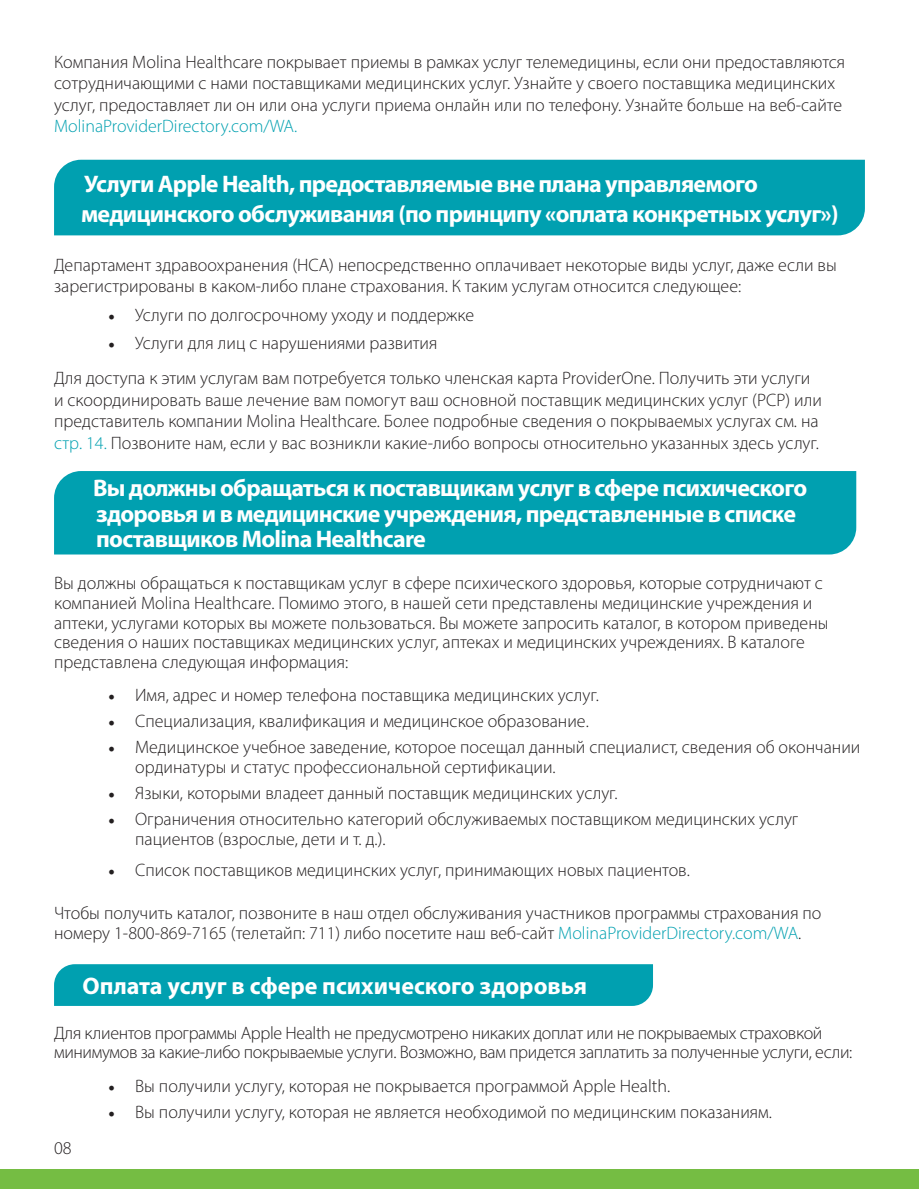
<style>
.page{position:relative;width:919px;height:1189px;background:#fff}
.page>*{position:absolute;margin:0;border:0;box-sizing:border-box;transform-origin:0 0}
.t1{font:700 24px/25.5px "Myriad Pro";letter-spacing:-.03em;color:#fff}
.t2{font:700 24px "Myriad Pro";color:#fff}
.t3{font:300 18px/21.6px "Myriad Pro";color:#231f20}
.t4{font:300 18px/19.5px "Myriad Pro";letter-spacing:-.02em;color:#231f20}
.s1{color:#00a0b0}
.s2{font-family:"Minion Pro";font-weight:400}
</style>
<div class="page">
<div style="left:0;top:1168px;width:918px;height:20px;background:#75bd43"></div>
<div style="left:54px;top:160px;width:810px;height:75px;background:#00a0b0"></div>
<div style="left:54px;top:471px;width:801px;height:83px;background:#00a0b0"></div>
<div style="left:54px;top:964px;width:598px;height:41px;background:#00a0b0"></div>
<p class="t3" style="left:54px;top:51px;width:792px">Компания Molina Healthcare покрывает приемы в рамках услуг телемедицины, если они предоставляются сотрудничающими с нами поставщиками медицинских услуг. Узнайте у своего поставщика медицинских услуг, предоставляет ли он или она услуги приема онлайн или по телефону. Узнайте больше на веб-сайте <span class="s1">MolinaProviderDirectory.com/WA.</span></p>
<h2 class="t1" style="left:81px;top:168px;width:758px;line-height:30px">Услуги Apple Health, предоставляемые вне плана управляемого медицинского обслуживания (по принципу «оплата конкретных услуг»)</h2>
<p class="t3" style="left:54px;top:253px;width:783px">Департамент здравоохранения (HCA) непосредственно оплачивает некоторые виды услуг, даже если вы зарегистрированы в каком-либо плане страхования. К таким услугам относится следующее:</p>
<p class="t3" style="left:108px;top:303px;width:367px"><span class="s2">•</span> Услуги по долгосрочному уходу и поддержке</p>
<p class="t3" style="left:108px;top:332px;width:331px"><span class="s2">•</span> Услуги для лиц с нарушениями развития</p>
<p class="t3" style="left:54px;top:367px;width:769px">Для доступа к этим услугам вам потребуется только членская карта ProviderOne. Получить эти услуги и скоординировать ваше лечение вам помогут ваш основной поставщик медицинских услуг (PCP) или представитель компании Molina Healthcare. Более подробные сведения о покрываемых услугах см. на <span class="s1">стр. 14.</span> Позвоните нам, если у вас возникли какие-либо вопросы относительно указанных здесь услуг.</p>
<h2 class="t1" style="left:93px;top:474px;width:715px">Вы должны обращаться к поставщикам услуг в сфере психического здоровья и в медицинские учреждения, представленные в списке поставщиков Molina Healthcare</h2>
<p class="t3" style="left:54px;top:573px;width:775px;line-height:19.5px">Вы должны обращаться к поставщикам услуг в сфере психического здоровья, которые сотрудничают с компанией Molina Healthcare. Помимо этого, в нашей сети представлены медицинские учреждения и аптеки, услугами которых вы можете пользоваться. Вы можете запросить каталог, в котором приведены сведения о наших поставщиках медицинских услуг, аптеках и медицинских учреждениях. В каталоге представлена следующая информация:</p>
<p class="t3" style="left:108px;top:683px;width:492px"><span class="s2">•</span> Имя, адрес и номер телефона поставщика медицинских услуг.</p>
<p class="t3" style="left:108px;top:709px;width:482px"><span class="s2">•</span> Специализация, квалификация и медицинское образование.</p>
<p class="t3" style="left:135px;top:737px;width:726px;line-height:19.5px;text-indent:-27px"><span class="s2">•</span> Медицинское учебное заведение, которое посещал данный специалист, сведения об окончании ординатуры и статус профессиональной сертификации.</p>
<p class="t3" style="left:108px;top:781px;width:510px"><span class="s2">•</span> Языки, которыми владеет данный поставщик медицинских услуг.</p>
<p class="t3" style="left:135px;top:809px;width:664px;line-height:19.5px;text-indent:-27px"><span class="s2">•</span> Ограничения относительно категорий обслуживаемых поставщиком медицинских услуг пациентов (взрослые, дети и т. д.).</p>
<p class="t3" style="left:108px;top:858px;width:583px"><span class="s2">•</span> Список поставщиков медицинских услуг, принимающих новых пациентов.</p>
<p class="t3" style="left:54px;top:902px;width:768px;line-height:20.1px">Чтобы получить каталог, позвоните в наш отдел обслуживания участников программы страхования по номеру 1-800-869-7165 (телетайп: 711) либо посетите наш веб-сайт <span class="s1">MolinaProviderDirectory.com/WA</span>.</p>
<h2 class="t2" style="left:83px;top:970px;width:506px">Оплата услуг в сфере психического здоровья</h2>
<p class="t4" style="left:54px;top:1022px;width:799px">Для клиентов программы Apple Health не предусмотрено никаких доплат или не покрываемых страховкой минимумов за какие-либо покрываемые услуги. Возможно, вам придется заплатить за полученные услуги, если:</p>
<p class="t3" style="left:108px;top:1074px;width:563px"><span class="s2">•</span> Вы получили услугу, которая не покрывается программой Apple Health.</p>
<p class="t3" style="left:108px;top:1100px;width:665px"><span class="s2">•</span> Вы получили услугу, которая не является необходимой по медицинским показаниям.</p>
<p class="t3" style="left:54px;top:1136px;width:19px">08</p>
</div>
